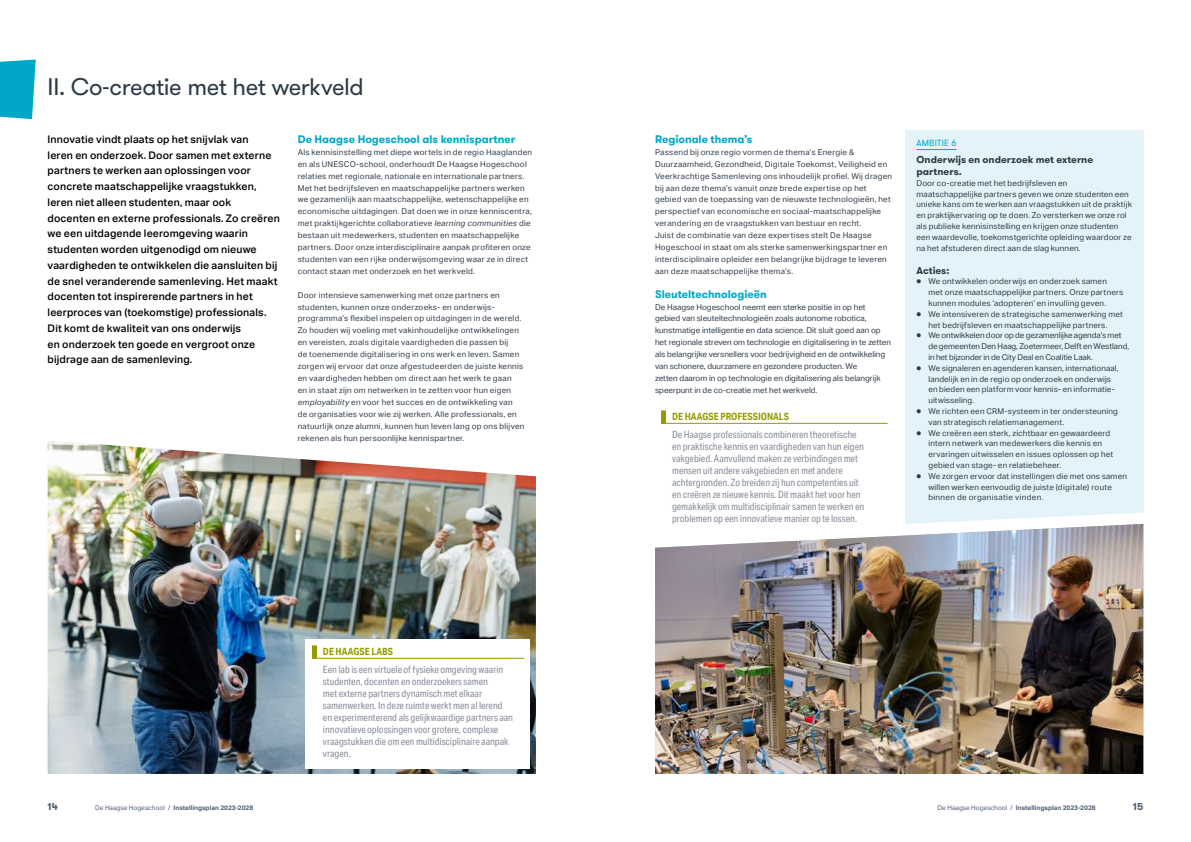
<style>
.page{position:relative;width:1191px;height:842px;background:#fff}
.page>*{position:absolute;margin:0;border:0;box-sizing:border-box;transform-origin:0 0}
.t1{font:24px "GT Walsheim Pro";letter-spacing:-.02em;color:#2c3946}
.t2{font:700 11px "GT Walsheim Pro";color:#00a6c8}
.t3{font:500 10.5px/15.8px "Aktiv Grotesk";letter-spacing:.01em;color:#000}
.t4{font:10px/12px "Aktiv Grotesk Cd";letter-spacing:-.005em;color:#878d99}
.t5{font:700 10px/11.5px "GT Walsheim Pro";color:#2c3946}
.t6{font:700 10px "Aktiv Grotesk Cd";letter-spacing:.005em;color:#959a00}
.t7{font:700 10px "GT Walsheim Pro";color:#515e76}
.t8{font:9px "GT Walsheim Pro";letter-spacing:.02em;color:#00a6c8}
.t9{font:8px/11.9px "Aktiv Grotesk";letter-spacing:.025em;color:#2c3946}
.t10{font:8px/11.9px "Aktiv Grotesk";color:#2c3946}
.t11{font:8px/10.8px "Aktiv Grotesk";letter-spacing:-.005em;color:#2c3946}
.t12{font:700 6.5px "Aktiv Grotesk";color:#515e76}
.s1{font-style:italic}
.s2{font-weight:400}
</style>
<div class="page">
<svg style="left:0;top:60px;width:36px;height:59px;background:#16adcc"></svg>
<img style="left:48px;top:441px;width:488px;height:333px">
<img style="left:655px;top:524px;width:488px;height:250px">
<svg style="left:905px;top:512px;width:238px;height:12px"></svg>
<div style="left:905px;top:131px;width:238px;height:381px;background:#e3f3f9"></div>
<hr style="left:916px;top:149px;width:40px;height:1px;background:#00a6c8">
<div style="left:306px;top:640px;width:224px;height:129px;background:#fff"></div>
<div style="left:312px;top:645px;width:5px;height:14px;background:#959a00"></div>
<hr style="left:312px;top:658px;width:212px;height:1px;background:#959a00">
<div style="left:655px;top:405px;width:238px;height:125px;background:#fff"></div>
<div style="left:661px;top:410px;width:5px;height:14px;background:#959a00"></div>
<hr style="left:661px;top:423px;width:226px;height:1px;background:#959a00">
<h1 class="t1" style="left:48px;top:72px;width:318px">II. Co-creatie met het werkveld</h1>
<p class="t3" style="left:48px;top:131px;width:234px">Innovatie vindt plaats op het snijvlak van<br>leren en onderzoek. Door samen met externe partners te werken aan oplossingen voor concrete maatschappelijke vraagstukken, leren niet alleen studenten, maar ook docenten en externe professionals. Zo creëren we een uitdagende leeromgeving waarin studenten worden uitgenodigd om nieuwe vaardigheden te ontwikkelen die aansluiten bij de snel veranderende samenleving. Het maakt docenten tot inspirerende partners in het leerproces van (toekomstige) professionals.<br>Dit komt de kwaliteit van ons onderwijs<br>en onderzoek ten goede en vergroot onze bijdrage aan de samenleving.</p>
<h2 class="t2" style="left:298px;top:132px;width:219px">De Haagse Hogeschool als kennispartner</h2>
<p class="t9" style="left:298px;top:146px;width:236px">Als kennisinstelling met diepe wortels in de regio Haaglanden en als UNESCO-school, onderhoudt De Haagse Hogeschool relaties met regionale, nationale en internationale partners.<br>Met het bedrijfsleven en maatschappelijke partners werken we gezamenlijk aan maatschappelijke, wetenschappelijke en economische uitdagingen. Dat doen we in onze kenniscentra, met praktijkgerichte collaboratieve <span class="s1">learning communities</span> die bestaan uit medewerkers, studenten en maatschappelijke partners. Door onze interdisciplinaire aanpak profiteren onze studenten van een rijke onderwijsomgeving waar ze in direct contact staan met onderzoek en het werkveld.</p>
<p class="t9" style="left:298px;top:289px;width:228px">Door intensieve samenwerking met onze partners en studenten, kunnen onze onderzoeks- en onderwijs&shy;programma’s flexibel inspelen op uitdagingen in de wereld.<br>Zo houden wij voeling met vakinhoudelijke ontwikkelingen en vereisten, zoals digitale vaardigheden die passen bij<br>de toenemende digitalisering in ons werk en leven. Samen zorgen wij ervoor dat onze afgestudeerden de juiste kennis en vaardigheden hebben om direct aan het werk te gaan<br>en in staat zijn om netwerken in te zetten voor hun eigen <span class="s1">employability</span> en voor het succes en de ontwikkeling van<br>de organisaties voor wie zij werken. Alle professionals, en natuurlijk onze alumni, kunnen hun leven lang op ons blijven rekenen als hun persoonlijke kennispartner.</p>
<p class="t6" style="left:323px;top:645px;width:71px">DE HAAGSE LABS</p>
<p class="t4" style="left:323px;top:663px;width:192px">Een lab is een virtuele of fysieke omgeving waarin studenten, docenten en onderzoekers samen<br>met externe partners dynamisch met elkaar samenwerken. In deze ruimte werkt men al lerend en experimenterend als gelijkwaardige partners aan innovatieve oplossingen voor grotere, complexe vraagstukken die om een multidisciplinaire aanpak vragen.</p>
<h2 class="t2" style="left:655px;top:132px;width:99px">Regionale thema’s</h2>
<p class="t9" style="left:655px;top:146px;width:238px">Passend bij onze regio vormen de thema’s Energie &amp; Duurzaamheid, Gezondheid, Digitale Toekomst, Veiligheid en Veerkrachtige Samenleving ons inhoudelijk profiel. Wij dragen bij aan deze thema’s vanuit onze brede expertise op het gebied van de toepassing van de nieuwste technologieën, het perspectief van economische en sociaal-maatschappelijke verandering en de vraagstukken van bestuur en recht.<br>Juist de combinatie van deze expertises stelt De Haagse Hogeschool in staat om als sterke samenwerkingspartner en interdisciplinaire opleider een belangrijke bijdrage te leveren aan deze maatschappelijke thema’s.</p>
<h2 class="t2" style="left:655px;top:287px;width:113px">Sleuteltechnologieën</h2>
<p class="t10" style="left:655px;top:301px;width:237px">De Haagse Hogeschool neemt een sterke positie in op het gebied van sleuteltechnologieën zoals autonome robotica, kunstmatige intelligentie en data science. Dit sluit goed aan op het regionale streven om technologie en digitalisering in te zetten als belangrijke versnellers voor bedrijvigheid en de ontwikkeling van schonere, duurzamere en gezondere producten. We<br>zetten daarom in op technologie en digitalisering als belangrijk speerpunt in de co-creatie met het werkveld.</p>
<p class="t6" style="left:672px;top:410px;width:118px">DE HAAGSE PROFESSIONALS</p>
<p class="t4" style="left:672px;top:428px;width:194px">De Haagse professionals combineren theoretische en praktische kennis en vaardigheden van hun eigen vakgebied. Aanvullend maken ze verbindingen met mensen uit andere vakgebieden en met andere achtergronden. Zo breiden zij hun competenties uit en creëren ze nieuwe kennis. Dit maakt het voor hen gemakkelijk om multidisciplinair samen te werken en problemen op een innovatieve manier op te lossen.</p>
<p class="t8" style="left:916px;top:137px;width:41px">AMBITIE 6</p>
<p class="t5" style="left:916px;top:154px;width:178px">Onderwijs en onderzoek met externe partners.</p>
<p class="t9" style="left:916px;top:178px;width:217px;line-height:10.8px">Door co-creatie met het bedrijfsleven en maatschappelijke partners geven we onze studenten een unieke kans om te werken aan vraagstukken uit de praktijk en praktijkervaring op te doen. Zo versterken we onze rol als publieke kennisinstelling en krijgen onze studenten een waardevolle, toekomstgerichte opleiding waardoor ze na het afstuderen direct aan de slag kunnen.</p>
<p class="t5" style="left:916px;top:264px;width:34px">Acties:</p>
<p class="t9" style="left:928px;top:276px;width:196px;line-height:10.8px;text-indent:-12px">● We ontwikkelen onderwijs en onderzoek samen met onze maatschappelijke partners. Onze partners kunnen modules ‘adopteren’ en invulling geven.</p>
<p class="t9" style="left:916px;top:309px;width:208px;line-height:10.8px;text-align:center">● We intensiveren de strategische samenwerking met het bedrijfsleven en maatschappelijke partners.</p>
<p class="t11" style="left:928px;top:330px;width:202px;text-indent:-12px">● We ontwikkelen door op de gezamenlijke agenda’s met de gemeenten Den Haag, Zoetermeer, Delft en Westland, in het bijzonder in de City Deal en Coalitie Laak.</p>
<p class="t9" style="left:928px;top:363px;width:192px;line-height:10.8px;text-indent:-12px">● We signaleren en agenderen kansen, internationaal, landelijk en in de regio op onderzoek en onderwijs en bieden een platform voor kennis- en informatie&shy;uitwisseling.</p>
<p class="t9" style="left:928px;top:406px;width:191px;line-height:10.8px;text-indent:-12px">● We richten een CRM-systeem in ter ondersteuning van strategisch relatiemanagement.</p>
<p class="t9" style="left:928px;top:427px;width:186px;line-height:10.8px;text-indent:-12px">● We creëren een sterk, zichtbaar en gewaardeerd intern netwerk van medewerkers die kennis en ervaringen uitwisselen en issues oplossen op het gebied van stage- en relatiebeheer.</p>
<p class="t9" style="left:928px;top:471px;width:200px;line-height:10.8px;text-indent:-12px">● We zorgen ervoor dat instellingen die met ons samen willen werken eenvoudig de juiste (digitale) route binnen de organisatie vinden.</p>
<p class="t7" style="left:48px;top:800px;width:12px">14</p>
<p class="t12" style="left:95px;top:804px;width:160px"><span class="s2">De Haagse Hogeschool /</span> Instellingsplan 2023-2028</p>
<p class="t12" style="left:937px;top:804px;width:160px"><span class="s2">De Haagse Hogeschool /</span> Instellingsplan 2023-2028</p>
<p class="t7" style="left:1133px;top:800px;width:12px">15</p>
</div>
